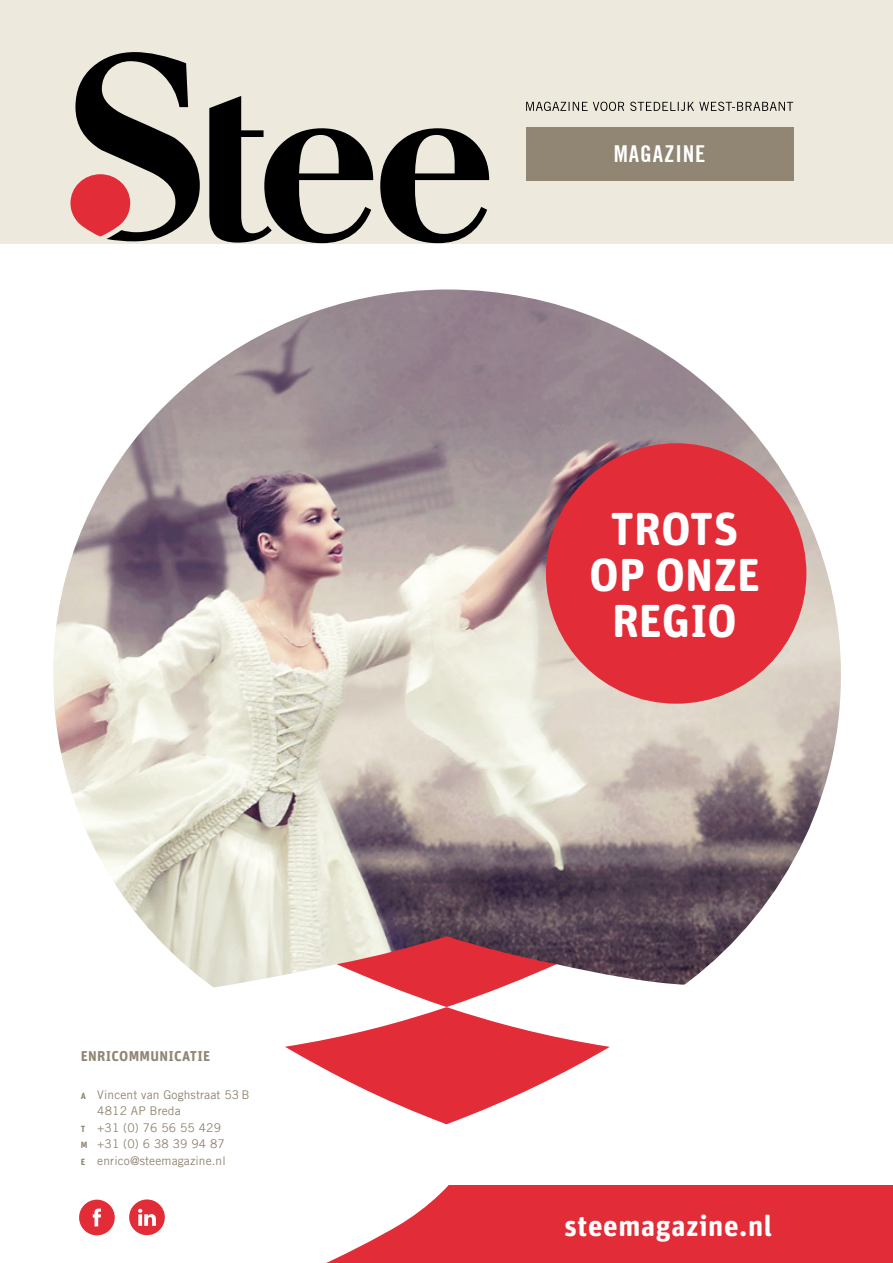
<style>
.page{position:relative;width:893px;height:1263px;background:#fff}
.page>*{position:absolute;margin:0;border:0;box-sizing:border-box;transform-origin:0 0}
.t1{font:700 46.2px/46.2px "Unit Rounded OT";color:#fff;text-align:center}
.t2{font:700 29.1px "Unit Rounded OT";letter-spacing:.02em;color:#fff}
.t3{font:700 condensed 23.25px "Trade Gothic No.20";letter-spacing:.04em;color:#fff}
.t4{font:700 14.25px "Unit Rounded OT";letter-spacing:.02em;color:#918674}
.t5{font:12px "Trade Gothic LT";letter-spacing:.01em;color:#918674}
.s1{font-family:"Unit Rounded OT";font-weight:700;font-size:9px}
</style>
<div class="page">
<div style="left:248px;top:1186px;width:645px;height:77px;background:#e22d38"></div>
<svg style="left:94px;top:1124px;width:401px;height:139px"></svg>
<img style="left:53px;top:289px;width:788px;height:697px">
<svg style="left:211px;top:962px;width:475px;height:26px"></svg>
<svg style="left:285px;top:936px;width:325px;height:188px"></svg>
<div style="left:546px;top:443px;width:260px;height:261px;background:#e22d38;border-radius:50%"></div>
<div style="left:1px;top:0;width:892px;height:243px;background:#eee9dd"></div>
<svg style="left:526px;top:102px;width:267px;height:9px"></svg>
<svg style="left:380px;top:128px;width:109px;height:115px"></svg>
<svg style="left:209px;top:96px;width:164px;height:147px"></svg>
<svg style="left:70px;top:52px;width:130px;height:189px"></svg>
<div style="left:526px;top:127px;width:267px;height:54px;background:#918674"></div>
<svg style="left:79px;top:1200px;width:36px;height:35px"></svg>
<svg style="left:129px;top:1199px;width:36px;height:36px"></svg>
<p class="t4" style="left:81px;top:1048px;width:131px">ENRICOMMUNICATIE</p>
<p class="t5" style="left:81px;top:1087px;width:170px"><span class="s1">A</span> Vincent van Goghstraat 53 B</p>
<p class="t5" style="left:97px;top:1104px;width:85px">4812 AP Breda</p>
<p class="t5" style="left:81px;top:1120px;width:142px"><span class="s1">T</span> +31 (0) 76 56 55 429</p>
<p class="t5" style="left:81px;top:1137px;width:146px"><span class="s1">M</span> +31 (0) 6 38 39 94 87</p>
<p class="t5" style="left:81px;top:1153px;width:146px"><span class="s1">E</span> enrico@steemagazine.nl</p>
<h3 class="t3" style="left:614px;top:140px;width:93px">MAGAZINE</h3>
<h1 class="t1" style="left:589px;top:505px;width:172px">TROTS<br>OP ONZE<br>REGIO</h1>
<h2 class="t2" style="left:565px;top:1208px;width:209px">steemagazine.nl</h2>
</div>
